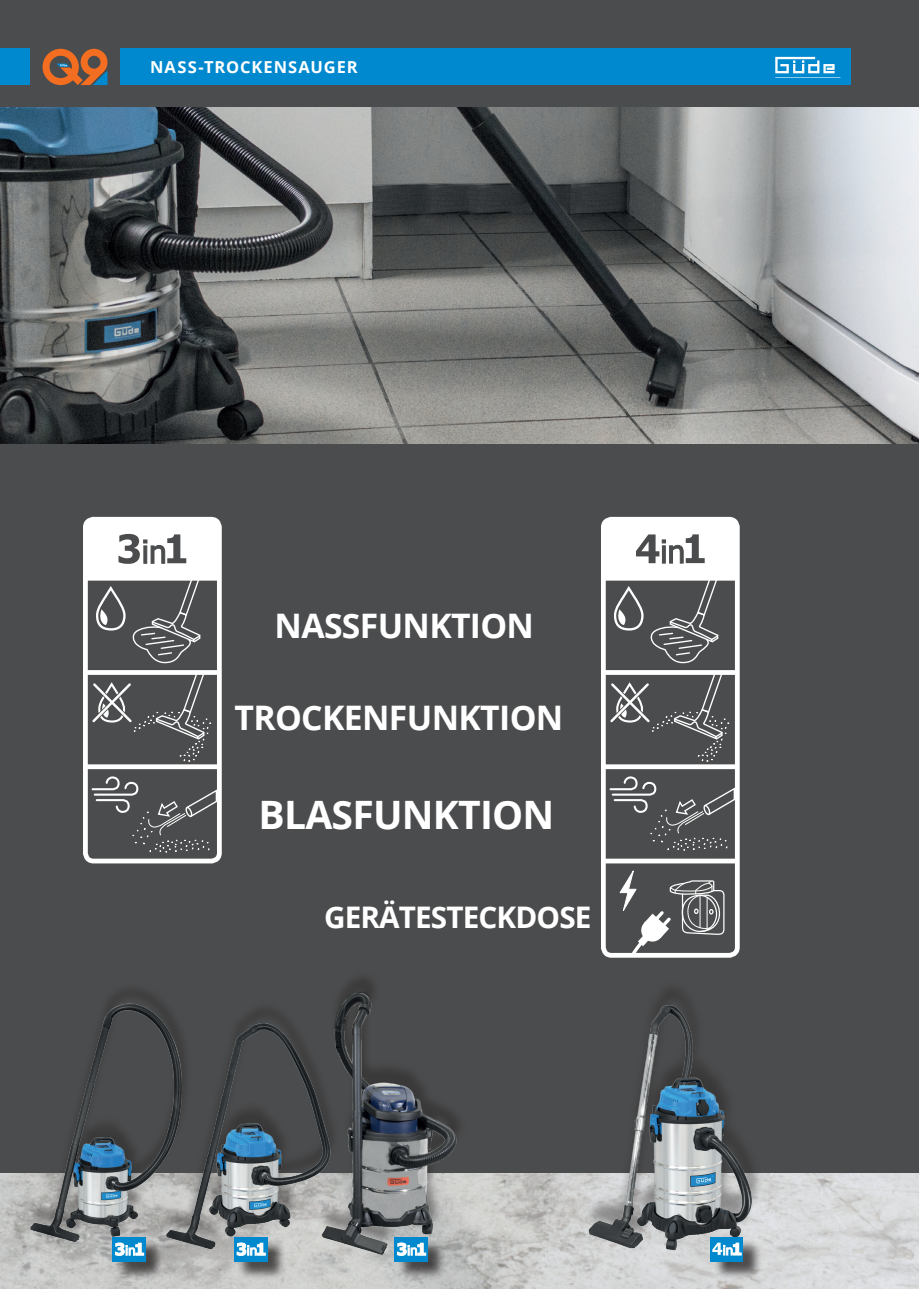
<style>
.page{position:relative;width:919px;height:1289px;background:#fff}
.page>*{position:absolute;margin:0;border:0;box-sizing:border-box;transform-origin:0 0}
.t1{font:700 39.15px "Open Sans";letter-spacing:-.02em;color:#fff}
.t2{font:700 33.75px "Open Sans";letter-spacing:-.02em;color:#fff}
.t3{font:700 29.7px "Open Sans";letter-spacing:-.03em;color:#fff}
.t4{font:700 16.5px "Open Sans";letter-spacing:.06em;color:#fff}
</style>
<div class="page">
<div style="left:0;top:0;width:918px;height:1288px;background:#4b4c4d"></div>
<div style="left:120px;top:49px;width:730px;height:36px;background:#0089cf"></div>
<svg style="left:43px;top:49px;width:64px;height:36px"></svg>
<div style="left:0;top:49px;width:29px;height:36px;background:#0089cf"></div>
<svg style="left:775px;top:56px;width:66px;height:22px"></svg>
<img style="left:1px;top:1173px;width:917px;height:115px">
<div style="left:601px;top:517px;width:138px;height:440px;border:5px solid #fff;border-radius:8px"></div>
<div style="left:603px;top:670px;width:134px;height:5px;background:#fff"></div>
<div style="left:603px;top:764px;width:134px;height:5px;background:#fff"></div>
<svg style="left:609px;top:775px;width:126px;height:76px"></svg>
<svg style="left:605px;top:674px;width:124px;height:87px"></svg>
<div style="left:603px;top:858px;width:134px;height:5px;background:#fff"></div>
<svg style="left:618px;top:870px;width:107px;height:87px"></svg>
<svg style="left:602px;top:518px;width:135px;height:146px"></svg>
<div style="left:83px;top:517px;width:139px;height:346px;border:5px solid #fff;border-radius:8px"></div>
<div style="left:85px;top:670px;width:134px;height:5px;background:#fff"></div>
<div style="left:85px;top:764px;width:134px;height:5px;background:#fff"></div>
<svg style="left:85px;top:518px;width:135px;height:146px"></svg>
<svg style="left:91px;top:775px;width:127px;height:78px"></svg>
<svg style="left:88px;top:674px;width:123px;height:87px"></svg>
<img style="left:25px;top:1000px;width:136px;height:247px">
<div style="left:582px;top:979px;width:182px;height:262px;background:#231f20;opacity:.42"></div>
<img style="left:587px;top:999px;width:166px;height:255px">
<div style="left:317px;top:970px;width:150px;height:277px;background:#231f20;opacity:.42"></div>
<img style="left:299px;top:991px;width:159px;height:268px">
<div style="left:115px;top:1239px;width:50px;height:41px;background:#231f20;opacity:.75"></div>
<div style="left:113px;top:1236px;width:33px;height:25px;background:#0089cf"></div>
<svg style="left:115px;top:1242px;width:29px;height:13px"></svg>
<div style="left:237px;top:1239px;width:49px;height:41px;background:#231f20;opacity:.75"></div>
<svg style="left:234px;top:1249px;width:33px;height:12px"></svg>
<svg style="left:237px;top:1249px;width:28px;height:6px"></svg>
<div style="left:397px;top:1239px;width:49px;height:41px;background:#231f20;opacity:.75"></div>
<div style="left:395px;top:1236px;width:33px;height:25px;background:#0089cf"></div>
<svg style="left:397px;top:1242px;width:29px;height:13px"></svg>
<div style="left:712px;top:1239px;width:50px;height:40px;background:#231f20;opacity:.75"></div>
<div style="left:710px;top:1236px;width:33px;height:25px;background:#0089cf"></div>
<svg style="left:712px;top:1242px;width:29px;height:13px"></svg>
<div style="left:161px;top:1001px;width:179px;height:240px;background:#231f20;opacity:.42"></div>
<img style="left:163px;top:1010px;width:176px;height:239px">
<img style="left:0;top:107px;width:918px;height:336px">
<p class="t4" style="left:150px;top:56px;width:209px">NASS-TROCKENSAUGER</p>
<p class="t2" style="left:274px;top:601px;width:261px">NASSFUNKTION</p>
<p class="t2" style="left:234px;top:694px;width:330px">TROCKENFUNKTION</p>
<p class="t1" style="left:258px;top:787px;width:297px">BLASFUNKTION</p>
<p class="t3" style="left:324px;top:895px;width:269px">GERÄTESTECKDOSE</p>
</div>
